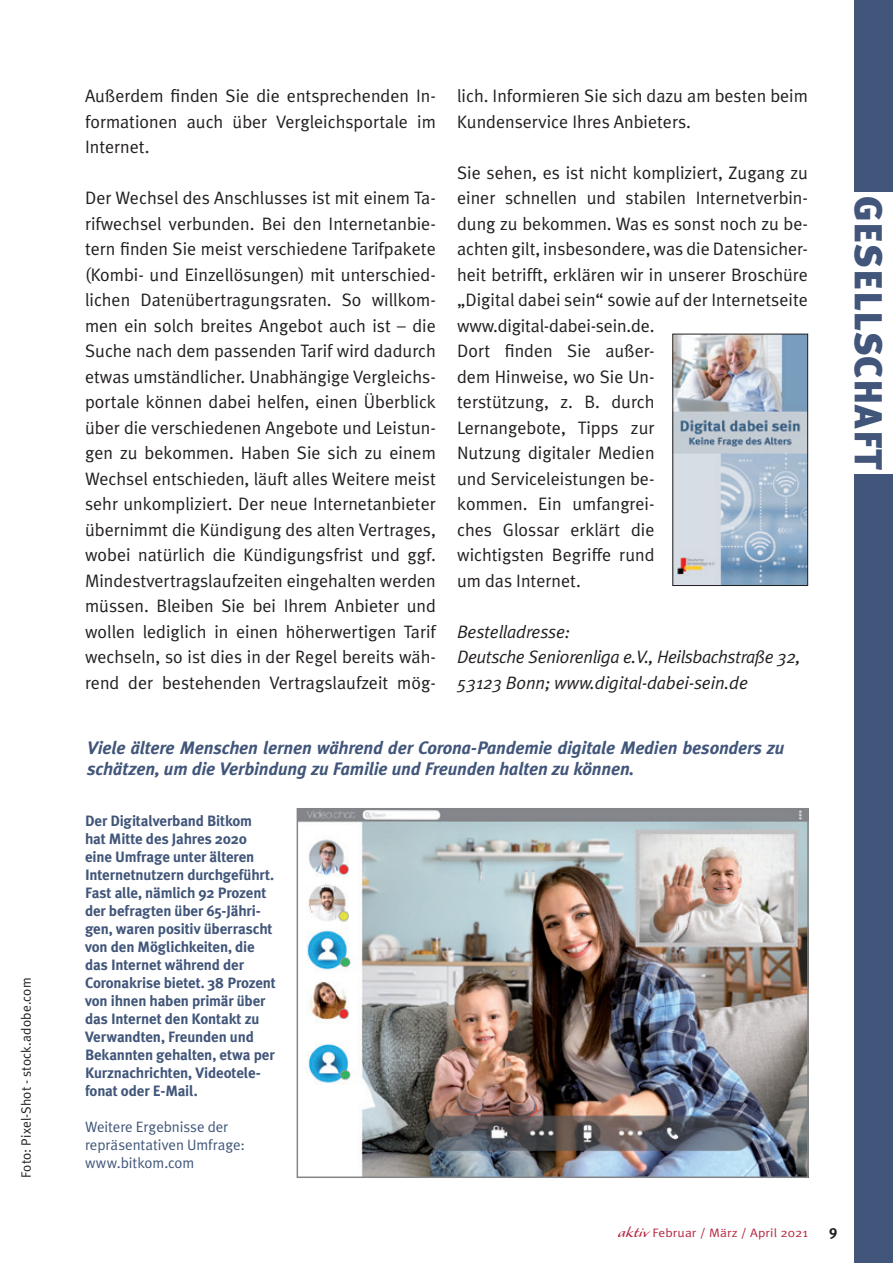
<style>
.page{position:relative;width:893px;height:1263px;background:#fff}
.page>*{position:absolute;margin:0;border:0;box-sizing:border-box;transform-origin:0 0}
.t1{font:900 39px "Meta Plus";letter-spacing:.025em;color:#41567a}
.Fließtext{font:18px/25.5px "Meta Plus Normal";color:#231f20}
.Fließtext-2{font:italic 700 18px/21.6px "Meta Plus";letter-spacing:-.01em;color:#41567a}
.Fließtext-3{font:italic 18px/25.5px "Meta Plus Normal";letter-spacing:-.01em;color:#231f20}
.Bildunterschrift{font:700 15px/18px "Meta Plus";letter-spacing:-.01em;color:#41567a}
.Bildunterschrift-2{font:15px/18px "Meta Plus Normal";letter-spacing:-.005em;color:#41567a}
.t2{font:700 15px "Meta Plus";color:#231f20}
.Fließtext-4{font:13.5px "Meta Plus Normal";letter-spacing:.01em;color:#231f20}
.t3{font:12.15px "Meta Plus Normal";letter-spacing:.01em;color:#b62841;scale:1.11 1}
.s1{font-family:"Alexa Std";font-size:16.2px}
</style>
<div class="page">
<img style="left:674px;top:336px;width:132px;height:248px">
<div style="left:672px;top:334px;width:136px;height:252px;border:1px solid #231f20"></div>
<div style="left:855px;top:0;width:38px;height:191px;background:#41567a"></div>
<div style="left:855px;top:474px;width:38px;height:789px;background:#41567a"></div>
<img style="left:300px;top:811px;width:506px;height:364px">
<div style="left:297px;top:808px;width:512px;height:370px;border:2px solid #828487"></div>
<p class="Fließtext-4" style="left:18px;top:1178px;width:202px;rotate:-90deg">Foto: Pixel-Shot - stock.adobe.com</p>
<p class="Fließtext" style="left:85px;top:83px;width:352px;text-align:justify">Außerdem finden Sie die entsprechenden In&shy;formationen auch über Vergleichsportale im Internet.</p>
<p class="Fließtext" style="left:85px;top:185px;width:352px;text-align:justify">Der Wechsel des Anschlusses ist mit einem Ta&shy;rifwechsel verbunden. Bei den Internetanbie&shy;tern finden Sie meist verschiedene Tarifpakete (Kombi- und Einzellösungen) mit unterschied&shy;lichen Datenübertragungsraten. So willkom&shy;men ein solch breites Angebot auch ist – die Suche nach dem passenden Tarif wird dadurch etwas umständlicher. Unabhängige Vergleichs&shy;portale können dabei helfen, einen Überblick über die verschiedenen Angebote und Leistun&shy;gen zu bekommen. Haben Sie sich zu einem Wechsel entschieden, läuft alles Weitere meist sehr unkompliziert. Der neue Internetanbieter übernimmt die Kündigung des alten Vertrages, wobei natürlich die Kündigungsfrist und ggf.<br>Mindestvertragslaufzeiten eingehalten werden müssen. Bleiben Sie bei Ihrem Anbieter und wollen lediglich in einen höherwertigen Tarif wechseln, so ist dies in der Regel bereits wäh&shy;rend der bestehenden Vertragslaufzeit mög-</p>
<p class="t1" style="left:891px;top:196px;width:276px;rotate:90deg">GESELLSCHAFT</p>
<p class="Fließtext" style="left:457px;top:83px;width:352px">lich. Informieren Sie sich dazu am besten beim<br>Kundenservice Ihres Anbieters.</p>
<p class="Fließtext" style="left:457px;top:159px;width:352px">Sie sehen, es ist nicht kompliziert, Zugang zu einer schnellen und stabilen Internetverbin&shy;dung zu bekommen. Was es sonst noch zu be&shy;achten gilt, insbesondere, was die Datensicher&shy;heit betrifft, erklären wir in unserer Broschüre „Digital dabei sein“ sowie auf der Internetseite www.digital-dabei-sein.de.<br>Dort finden Sie außer-<br>dem Hinweise, wo Sie Un-<br>terstützung, z. B. durch<br>Lernangebote, Tipps zur<br>Nutzung digitaler Medien<br>und Serviceleistungen be--<br>kommen. Ein umfangrei-<br>ches Glossar erklärt die<br>wichtigsten Begriffe rund<br>um das Internet.</p>
<p class="Fließtext-3" style="left:457px;top:618px;width:345px">Bestelladresse:<br>Deutsche Seniorenliga e.V., Heilsbachstraße 32,</p>
<p class="Fließtext-3" style="left:457px;top:669px;width:292px">53123 Bonn; www.digital-dabei-sein.de</p>
<p class="Fließtext-2" style="left:87px;top:736px;width:699px">Viele ältere Menschen lernen während der Corona-Pandemie digitale Medien besonders zu schätzen, um die Verbindung zu Familie und Freunden halten zu können.</p>
<p class="Bildunterschrift" style="left:85px;top:812px;width:192px">Der Digitalverband Bitkom hat Mitte des Jahres 2020 eine Umfrage unter älteren<br>Internetnutzern durchgeführt.<br>Fast alle, nämlich 92 Prozent der befragten über 65-Jähri&shy;gen, waren positiv überrascht von den Möglichkeiten, die das Internet während der<br>Coronakrise bietet. 38 Prozent von ihnen haben primär über das Internet den Kontakt zu<br>Verwandten, Freunden und<br>Bekannten gehalten, etwa per<br>Kurznachrichten, Videotele&shy;fonat oder E-Mail.</p>
<p class="Bildunterschrift-2" style="left:85px;top:1118px;width:162px">Weitere Ergebnisse der repräsentativen Umfrage: www.bitkom.com</p>
<p class="t3" style="left:618px;top:1225px;width:173px"><span class="s1">aktiv</span> Februar / März / April 2021</p>
<p class="t2" style="left:829px;top:1222px;width:10px">9</p>
</div>
